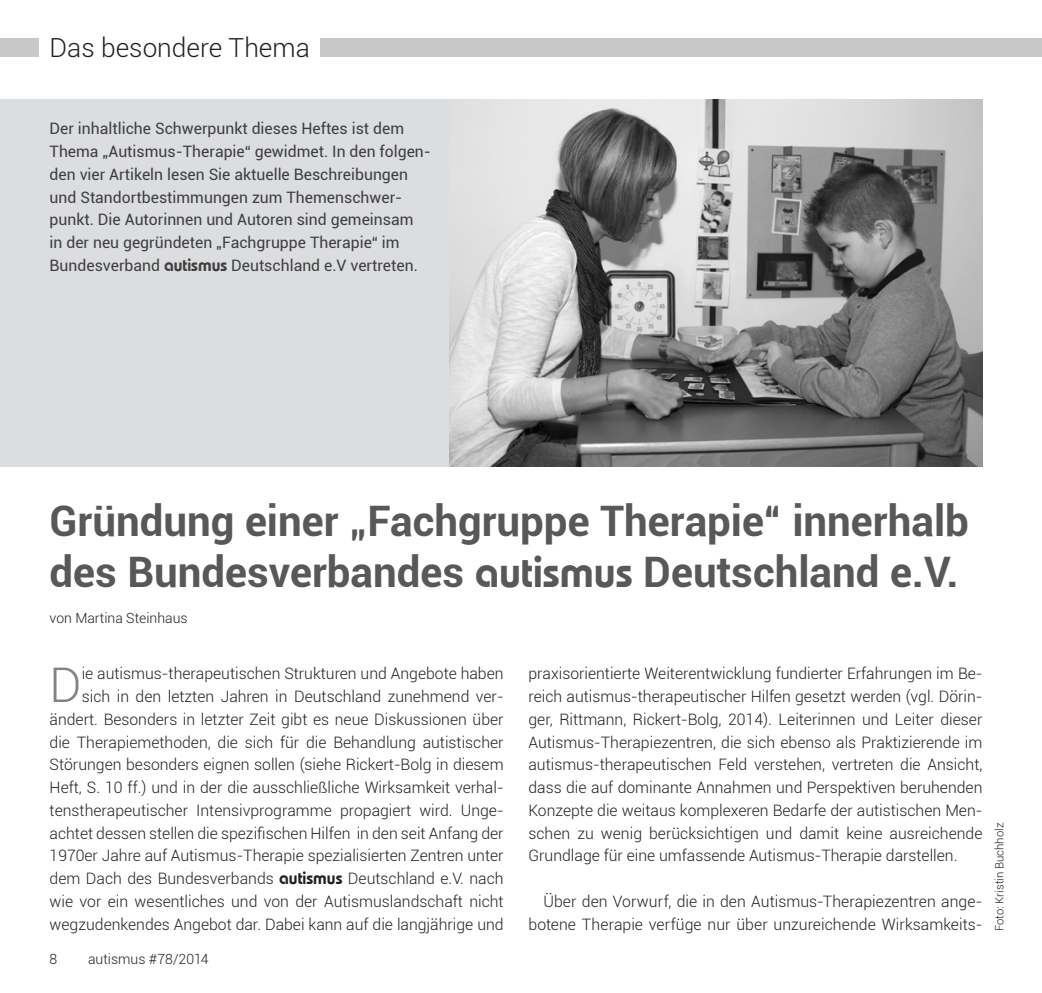
<style>
.page{position:relative;width:1042px;height:993px;background:#fff}
.page>*{position:absolute;margin:0;border:0;box-sizing:border-box;transform-origin:0 0}
.t1{font:300 47.77px "Roboto";color:#808285}
.t2{font:700 42px/50.4px "Roboto";color:#57585a}
.t3{font:300 26.25px "Roboto";color:#231f20}
.t4{font:300 15.75px/22.8px "Roboto";color:#231f20;text-align:right}
.t5{font:15.75px/22.8px "Roboto";color:#3e3e3f}
.t6{font:300 14px "Roboto";color:#231f20}
.t7{font:300 11.38px "Roboto";color:#231f20}
.s1{font-family:"Bauhaus LT";font-weight:600;font-size:17.5px}
.s2{font-family:"Bauhaus LT";font-weight:600;font-size:43.75px}
</style>
<div class="page">
<div style="left:0;top:38px;width:1042px;height:19px;background:#c7c8ca"></div>
<div style="left:40px;top:35px;width:280px;height:43px;background:#fff"></div>
<div style="left:0;top:99px;width:982px;height:367px;background:#dcdddf"></div>
<img style="left:449px;top:99px;width:533px;height:367px">
<h3 class="t3" style="left:50px;top:30px;width:262px">Das besondere Thema</h3>
<p class="t5" style="left:50px;top:117px;width:383px">Der inhaltliche Schwerpunkt dieses Heftes ist dem Thema „Autismus-Therapie“ gewidmet. In den folgen&shy;den vier Artikeln lesen Sie aktuelle Beschreibungen und Standortbestimmungen zum Themenschwer&shy;punkt. Die Autorinnen und Autoren sind gemeinsam<br>in der neu gegründeten „Fachgruppe Therapie“ im Bundesverband <span class="s1">autismus</span> Deutschland e.V vertreten.</p>
<h2 class="t2" style="left:50px;top:494px;width:921px">Gründung einer „Fachgruppe Therapie“ innerhalb des Bundesverbandes <span class="s2">autismus</span> Deutschland e.V.</h2>
<p class="t6" style="left:50px;top:608px;width:140px">von Martina Steinhaus</p>
<p class="t4" style="left:50px;top:661px;width:455px">ie autismus-therapeutischen Strukturen und Angebote haben sich in den letzten Jahren in Deutschland zunehmend ver&shy;ändert. Besonders in letzter Zeit gibt es neue Diskussionen über die Therapiemethoden, die sich für die Behandlung autistischer Störungen besonders eignen sollen (siehe Rickert-Bolg in diesem Heft, S. 10 ff.) und in der die ausschließliche Wirksamkeit verhal&shy;tenstherapeutischer Intensivprogramme propagiert wird. Unge&shy;achtet dessen stellen die spezifischen Hilfen in den seit Anfang der 1970er Jahre auf Autismus-Therapie spezialisierten Zentren unter dem Dach des Bundesverbands <span class="s1">autismus</span> Deutschland e.V. nach wie vor ein wesentliches und von der Autismuslandschaft nicht wegzudenkendes Angebot dar. Dabei kann auf die langjährige und</p>
<p class="t4" style="left:528px;top:661px;width:455px;text-align:justify">praxisorientierte Weiterentwicklung fundierter Erfahrungen im Be&shy;reich autismus-therapeutischer Hilfen gesetzt werden (vgl. Dörin&shy;ger, Rittmann, Rickert-Bolg, 2014). Leiterinnen und Leiter dieser Autismus-Therapiezentren, die sich ebenso als Praktizierende im autismus-therapeutischen Feld verstehen, vertreten die Ansicht, dass die auf dominante Annahmen und Perspektiven beruhenden Konzepte die weitaus komplexeren Bedarfe der autistischen Men&shy;schen zu wenig berücksichtigen und damit keine ausreichende Grundlage für eine umfassende Autismus-Therapie darstellen.</p>
<h1 class="t1" style="left:50px;top:651px;width:34px">D</h1>
<p class="t4" style="left:528px;top:889px;width:455px">Über den Vorwurf, die in den Autismus-Therapiezentren ange&shy;botene Therapie verfüge nur über unzureichende Wirksamkeits-</p>
<p class="t6" style="left:50px;top:948px;width:9px">8</p>
<p class="t6" style="left:88px;top:948px;width:122px">autismus #78/2014</p>
<p class="t7" style="left:991px;top:931px;width:110px;rotate:-90deg">Foto: Kristin Buchholz</p>
</div>
